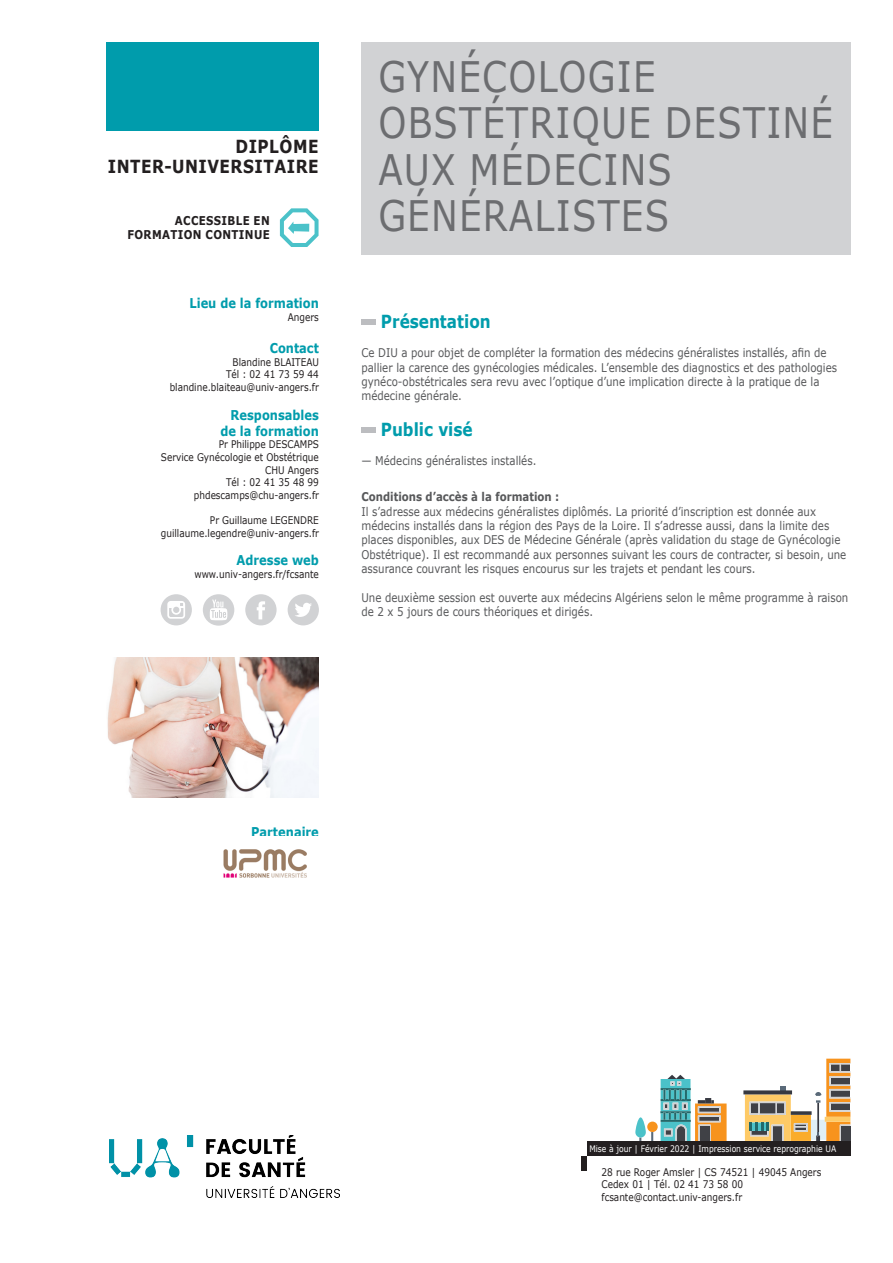
<style>
.page{position:relative;width:893px;height:1263px;background:#fff}
.page>*{position:absolute;margin:0;border:0;box-sizing:border-box;transform-origin:0 0}
.t1{font:42px/46.5px "Verdana";letter-spacing:.035em;color:#6c6d70;scale:.85 1}
.t2{font:700 18px "Verdana";letter-spacing:.035em;color:#231f20;scale:.85 1}
.t3{font:700 18px "Verdana";color:#009cac;scale:.85 1}
.t4{font:700 13.5px "Verdana";color:#009cac;scale:.85 1}
.t5{font:700 12.15px "Verdana";letter-spacing:.035em;color:#231f20;scale:.85 1}
.t6{font:12px/14.4px "Verdana";color:#57585a;scale:.85 1}
.t7{font:700 12px "Verdana";color:#57585a;scale:.85 1}
.t8{font:10.5px/12.6px "Verdana";color:#231f20;scale:.85 1}
.t9{font:9px "Verdana";color:#fff;scale:.85 1}
</style>
<div class="page">
<div style="left:361px;top:43px;width:489px;height:212px;background:#d1d2d4"></div>
<div style="left:106px;top:43px;width:213px;height:88px;background:#009cac"></div>
<div style="left:581px;top:1156px;width:6px;height:14px;background:#231f20"></div>
<svg style="left:617px;top:1059px;width:233px;height:83px"></svg>
<div style="left:841px;top:1126px;width:9px;height:15px;background:#404146"></div>
<img style="left:110px;top:1135px;width:230px;height:62px">
<div style="left:587px;top:1142px;width:263px;height:14px;background:#231f20"></div>
<div style="left:361px;top:319px;width:15px;height:6px;background:#bcbdc0"></div>
<div style="left:361px;top:427px;width:15px;height:6px;background:#bcbdc0"></div>
<svg style="left:161px;top:594px;width:31px;height:31px"></svg>
<svg style="left:203px;top:594px;width:31px;height:32px"></svg>
<svg style="left:245px;top:594px;width:32px;height:31px"></svg>
<svg style="left:288px;top:594px;width:31px;height:31px"></svg>
<svg style="left:280px;top:208px;width:39px;height:39px"></svg>
<img style="left:107px;top:657px;width:212px;height:140px">
<img style="left:223px;top:849px;width:84px;height:29px">
<p class="t2" style="left:235px;top:134px;width:99px">DIPLÔME</p>
<p class="t2" style="left:108px;top:153px;width:249px">INTER-UNIVERSITAIRE</p>
<p class="t5" style="left:175px;top:212px;width:113px">ACCESSIBLE EN</p>
<p class="t5" style="left:127px;top:226px;width:169px">FORMATION CONTINUE</p>
<p class="t4" style="left:189px;top:293px;width:154px">Lieu de la formation</p>
<p class="t8" style="left:288px;top:310px;width:38px">Angers</p>
<p class="t4" style="left:270px;top:338px;width:59px">Contact</p>
<p class="t8" style="left:233px;top:355px;width:103px">Blandine BLAITEAU</p>
<p class="t8" style="left:226px;top:368px;width:111px">Tél : 02 41 73 59 44</p>
<p class="t8" style="left:170px;top:381px;width:177px">blandine.blaiteau@univ-angers.fr</p>
<p class="t4" style="left:231px;top:405px;width:105px">Responsables</p>
<p class="t4" style="left:220px;top:421px;width:117px">de la formation</p>
<p class="t8" style="left:219px;top:438px;width:119px">Pr Philippe DESCAMPS</p>
<p class="t8" style="left:161px;top:451px;width:187px">Service Gynécologie et Obstétrique</p>
<p class="t8" style="left:265px;top:463px;width:65px">CHU Angers</p>
<p class="t8" style="left:226px;top:476px;width:111px">Tél : 02 41 35 48 99</p>
<p class="t8" style="left:194px;top:489px;width:149px">phdescamps@chu-angers.fr</p>
<p class="t8" style="left:210px;top:514px;width:130px">Pr Guillaume LEGENDRE</p>
<p class="t8" style="left:161px;top:526px;width:187px">guillaume.legendre@univ-angers.fr</p>
<p class="t4" style="left:237px;top:551px;width:98px">Adresse web</p>
<p class="t8" style="left:194px;top:568px;width:148px">www.univ-angers.fr/fcsante</p>
<p class="t1" style="left:378px;top:53px;width:537px">GYNÉCOLOGIE<br>OBSTÉTRIQUE DESTINÉ<br>AUX MÉDECINS<br>GÉNÉRALISTES</p>
<p class="t3" style="left:381px;top:309px;width:131px">Présentation</p>
<p class="t6" style="left:361px;top:346px;width:561px">Ce DIU a pour objet de compléter la formation des médecins généralistes installés, afin de pallier la carence des gynécologies médicales. L’ensemble des diagnostics et des pathologies gynéco-obstétricales sera revu avec l’optique d’une implication directe à la pratique de la médecine générale.</p>
<p class="t3" style="left:381px;top:417px;width:110px">Public visé</p>
<p class="t6" style="left:361px;top:454px;width:207px">— Médecins généralistes installés.</p>
<p class="t7" style="left:361px;top:488px;width:234px">Conditions d’accès à la formation :</p>
<p class="t6" style="left:361px;top:504px;width:572px">Il s’adresse aux médecins généralistes diplômés. La priorité d’inscription est donnée aux médecins installés dans la région des Pays de la Loire. Il s’adresse aussi, dans la limite des places disponibles, aux DES de Médecine Générale (après validation du stage de Gynécologie Obstétrique). Il est recommandé aux personnes suivant les cours de contracter, si besoin, une assurance couvrant les risques encourus sur les trajets et pendant les cours.</p>
<p class="t6" style="left:361px;top:590px;width:574px">Une deuxième session est ouverte aux médecins Algériens selon le même programme à raison de 2 x 5 jours de cours théoriques et dirigés.</p>
<p class="t4" style="left:251px;top:823px;width:81px">Partenaire</p>
<p class="t9" style="left:589px;top:1143px;width:292px">Mise à jour | Février 2022 | Impression service reprographie UA</p>
<p class="t8" style="left:601px;top:1165px;width:260px">28 rue Roger Amsler | CS 74521 | 49045 Angers<br>Cedex 01 | Tél. 02 41 73 58 00</p>
<p class="t8" style="left:601px;top:1191px;width:167px">fcsante@contact.univ-angers.fr</p>
</div>
